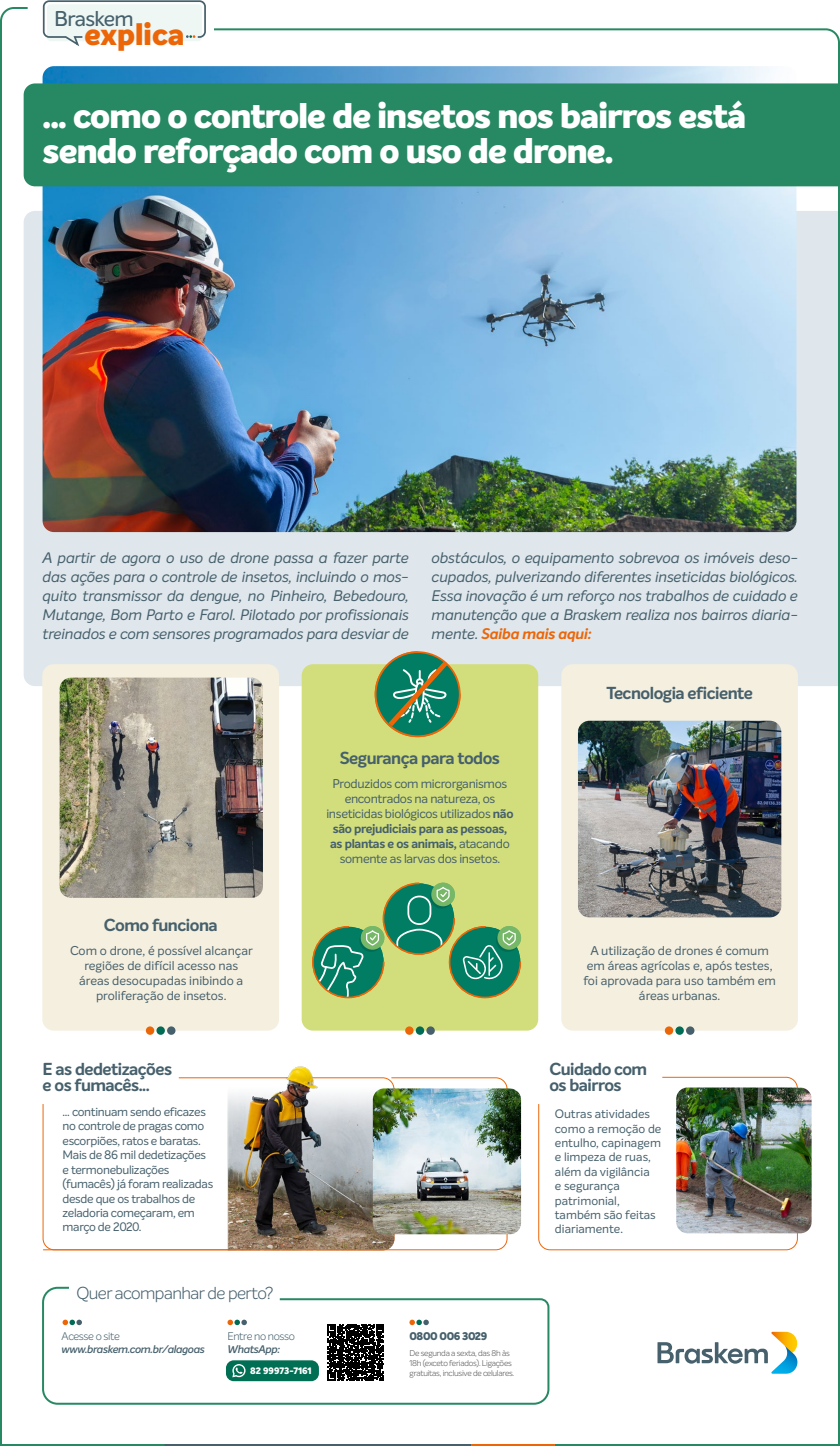
<style>
.page{position:relative;width:840px;height:1446px;background:#fff}
.page>*{position:absolute;margin:0;border:0;box-sizing:border-box;transform-origin:0 0}
.t1{font:800 35px/35px "Intelo";letter-spacing:-.025em;color:#fff}
.t2{font:800 30.5px "Intelo";color:#ec6608}
.t3{font:500 21px "Intelo";letter-spacing:-.03em;color:#46606c}
.t4{font:700 17px/16px "Intelo";letter-spacing:-.03em;color:#46606c}
.t5{font:300 17px "Intelo";letter-spacing:-.03em;color:#46606c}
.t6{font:italic 15px/19px "Intelo";letter-spacing:-.01em;color:#46606c;text-align:justify}
.t7{font:12.5px/15px "Intelo";color:#46606c;text-align:center}
.t8{font:12.5px/15px "Intelo";letter-spacing:-.025em;color:#46606c;text-align:center}
.t9{font:12px/14.4px "Intelo";letter-spacing:-.025em;color:#46606c}
.t10{font:12px/14.4px "Intelo";color:#46606c}
.t11{font:italic 600 10.9px "Intelo";letter-spacing:-.03em;color:#46606c}
.t12{font:300 10.9px "Intelo";letter-spacing:-.03em;color:#46606c}
.t13{font:800 10.9px "Intelo";letter-spacing:-.03em;color:#46606c}
.t14{font:800 9.2px "Intelo";color:#fff}
.t15{font:300 8.2px/9.9px "Intelo";letter-spacing:-.03em;color:#575756}
.s1{font-weight:700;color:#ec6608}
.s2{font-weight:700}
</style>
<div class="page">
<div style="left:30px;top:211px;width:182px;height:475px;background:#dfe7ec"></div>
<div style="left:42px;top:664px;width:237px;height:366px;background:#f5efdf;border-radius:11px"></div>
<img style="left:60px;top:677px;width:152px;height:221px">
<img style="left:43px;top:66px;width:169px;height:466px">
<hr style="left:0;top:1444px;width:171px;height:2px;background:#278963">
<hr style="left:164px;top:1444px;width:307px;height:2px;background:#46606c">
<svg style="left:42px;top:1286px;width:170px;height:119px"></svg>
<svg style="left:62px;top:1319px;width:20px;height:6px"></svg>
<div style="left:167px;top:1026px;width:8px;height:9px;background:#46606c;border-radius:50%"></div>
<div style="left:146px;top:1026px;width:8px;height:9px;background:#ec6608;border-radius:50%"></div>
<div style="left:156px;top:1026px;width:9px;height:9px;background:#006c55;border-radius:50%"></div>
<div style="left:30px;top:83px;width:182px;height:103px;background:#278963"></div>
<svg style="left:42px;top:1077px;width:170px;height:174px"></svg>
<svg style="left:0;top:7px;width:30px;height:1437px"></svg>
<img style="left:212px;top:28px;width:627px;height:1418px">
<svg style="left:43px;top:0;width:163px;height:47px"></svg>
<h3 class="t3" style="left:54px;top:6px;width:81px">Braskem</h3>
<h2 class="t2" style="left:84px;top:15px;width:102px">explica</h2>
<h1 class="t1" style="left:43px;top:99px;width:704px">... como o controle de insetos nos bairros está sendo reforçado com o uso de drone.</h1>
<p class="t6" style="left:43px;top:548px;width:367px">A partir de agora o uso de drone passa a fazer parte das ações para o controle de insetos, incluindo o mos&shy;quito transmissor da dengue, no Pinheiro, Bebedouro, Mutange, Bom Parto e Farol. Pilotado por profissionais treinados e com sensores programados para desviar de</p>
<p class="t6" style="left:431px;top:548px;width:367px">obstáculos, o equipamento sobrevoa os imóveis deso&shy;cupados, pulverizando diferentes inseticidas biológicos.<br>Essa inovação é um reforço nos trabalhos de cuidado e manutenção que a Braskem realiza nos bairros diaria&shy;mente. <span class="s1">Saiba mais aqui:</span></p>
<p class="t4" style="left:104px;top:917px;width:115px">Como funciona</p>
<p class="t7" style="left:70px;top:943px;width:184px">Com o drone, é possível alcançar regiões de difícil acesso nas áreas desocupadas inibindo a proliferação de insetos.</p>
<p class="t4" style="left:340px;top:750px;width:161px">Segurança para todos</p>
<p class="t8" style="left:326px;top:776px;width:188px">Produzidos com microrganismos encontrados na natureza, os inseticidas biológicos utilizados <span class="s2">não são prejudiciais para as pessoas, as plantas e os animais,</span> atacando somente as larvas dos insetos.</p>
<p class="t4" style="left:606px;top:686px;width:148px">Tecnologia eficiente</p>
<p class="t7" style="left:583px;top:943px;width:194px">A utilização de drones é comum em áreas agrícolas e, após testes, foi aprovada para uso também em áreas urbanas.</p>
<p class="t4" style="left:43px;top:1061px;width:131px">E as dedetizações e os fumacês...</p>
<p class="t4" style="left:549px;top:1061px;width:99px">Cuidado com os bairros</p>
<p class="t9" style="left:62px;top:1104px;width:152px">... continuam sendo eficazes no controle de pragas como escorpiões, ratos e baratas.<br>Mais de 86 mil dedetizações e termonebulizações (fumacês) já foram realizadas desde que os trabalhos de zeladoria começaram, em março de 2020.</p>
<p class="t10" style="left:554px;top:1107px;width:108px">Outras atividades como a remoção de entulho, capinagem e limpeza de ruas, além da vigilância<br>e segurança patrimonial, também são feitas diariamente.</p>
<p class="t5" style="left:77px;top:1283px;width:198px">Quer acompanhar de perto?</p>
<p class="t12" style="left:62px;top:1329px;width:60px">Acesse o site</p>
<p class="t11" style="left:62px;top:1342px;width:144px">www.braskem.com.br/alagoas</p>
<p class="t13" style="left:409px;top:1328px;width:79px">0800 006 3029</p>
<p class="t15" style="left:409px;top:1348px;width:104px">De segunda a sexta, das 8h às<br>18h (exceto feriados). Ligações</p>
<p class="t12" style="left:227px;top:1329px;width:69px">Entre no nosso</p>
<p class="t11" style="left:227px;top:1342px;width:55px">WhatsApp:</p>
<p class="t14" style="left:250px;top:1364px;width:63px">82 99973-7161</p>
<p class="t15" style="left:409px;top:1368px;width:106px">gratuitas, inclusive de celulares.</p>
</div>
